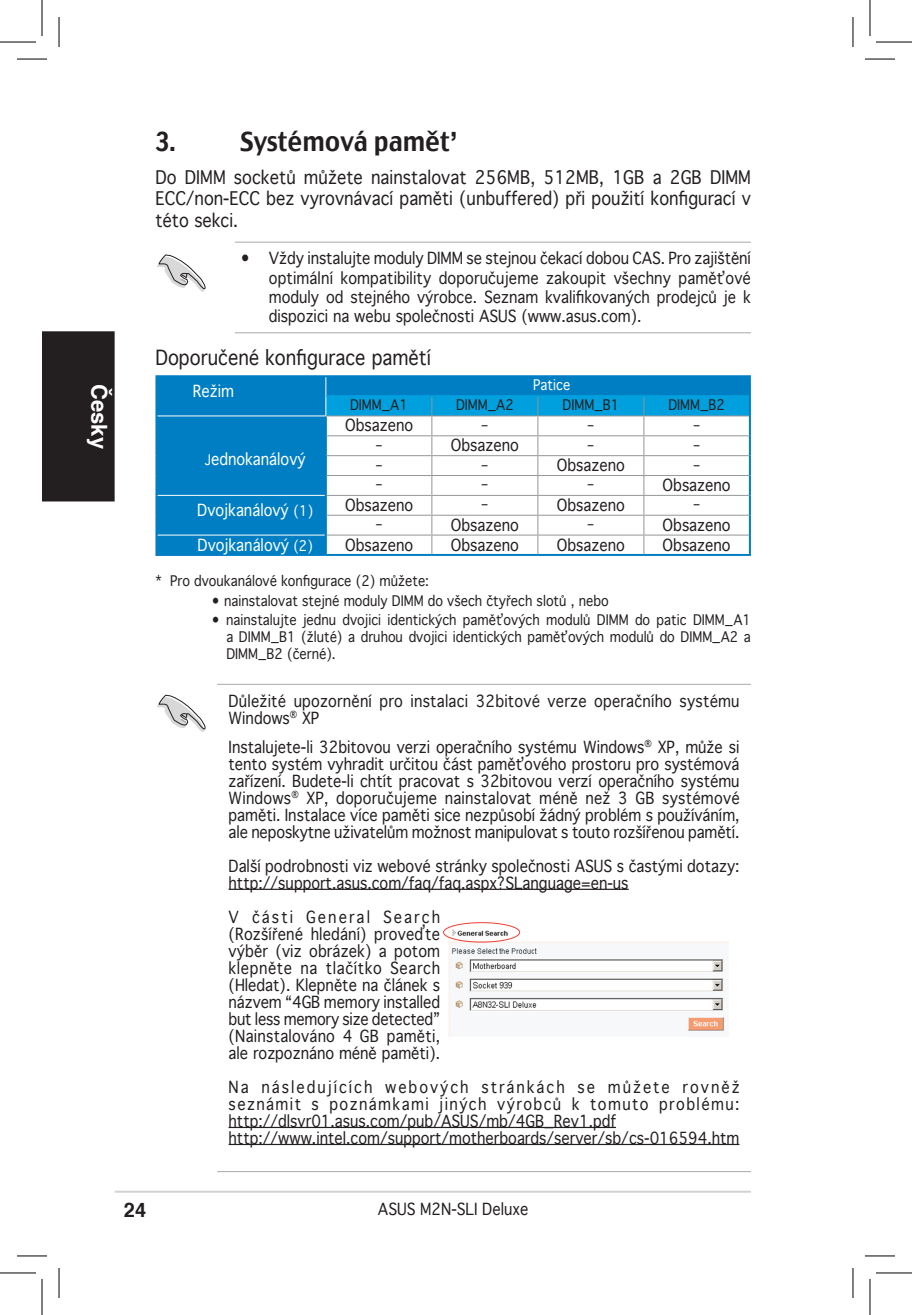
<style>
.page{position:relative;width:912px;height:1315px;background:#fff}
.page>*{position:absolute;margin:0;border:0;box-sizing:border-box;transform-origin:0 0}
.Heading_1{font:26px "Charcoal";color:#231f20;scale:.9 1}
.VGA_Language_Tab{font:700 22px "Helvetica";color:#fff}
.Heading_3{font:20px "Geneva";color:#231f20;scale:.9 1}
.MB_Page_No{font:700 20px "Helvetica";color:#231f20}
.Body_Text{font:18px/21.6px "Geneva";color:#231f20;text-align:justify;scale:.9 1}
.MB_Messages{font:16px/17px "Geneva";color:#231f20;scale:.9 1}
.Message_List{font:16px/19.2px "Geneva";color:#231f20;text-align:justify;scale:.9 1}
.MB_Messages-2{font:16px/17px "Geneva";letter-spacing:.1em;color:#231f20;scale:.9 1}
.Table_Text{font:16px "Geneva";color:#231f20;scale:.9 1}
.Table_Text_Head{font:16px "Geneva";color:#fff;scale:.9 1}
.Figure_Label{font:14px/16.8px "Geneva";color:#231f20;text-align:justify;scale:.9 1}
.Body_Text-2{font:14px "Geneva";color:#231f20;scale:.9 1}
.Table_Text_Head-2{font:14px "Geneva";color:#fff;scale:.9 1}
.s1{font-size:14px}
</style>
<div class="page">
<hr style="left:115px;top:1190px;width:636px;height:2px;background:#d1d2d4">
<div style="left:42px;top:331px;width:73px;height:170px;background:#231f20"></div>
<hr style="left:217px;top:683px;width:534px;height:1px;background:#a8a9ad">
<hr style="left:229px;top:888px;width:400px;height:1px;background:#231f20">
<hr style="left:229px;top:1126px;width:387px;height:1px;background:#231f20">
<hr style="left:229px;top:1143px;width:510px;height:1px;background:#231f20">
<hr style="left:217px;top:1170px;width:534px;height:1px;background:#a8a9ad">
<hr style="left:235px;top:242px;width:516px;height:1px;background:#a8a9ad">
<hr style="left:235px;top:332px;width:516px;height:1px;background:#a8a9ad">
<img style="left:448px;top:924px;width:280px;height:112px">
<div style="left:443px;top:922px;width:77px;height:20px;border:1px solid #ee3f34;border-radius:50%"></div>
<svg style="left:157px;top:254px;width:49px;height:38px"></svg>
<svg style="left:157px;top:694px;width:49px;height:38px"></svg>
<div style="left:157px;top:377px;width:168px;height:177px;background:#007ec3"></div>
<hr style="left:155px;top:375px;width:171px;height:2px;background:#007ec3">
<svg style="left:155px;top:377px;width:2px;height:19px"></svg>
<hr style="left:326px;top:375px;width:106px;height:2px;background:#007ec3">
<hr style="left:432px;top:375px;width:106px;height:2px;background:#007ec3">
<hr style="left:538px;top:375px;width:106px;height:2px;background:#007ec3">
<hr style="left:644px;top:375px;width:107px;height:2px;background:#007ec3">
<hr style="left:155px;top:396px;width:2px;height:20px;background:#007ec3">
<hr style="left:326px;top:554px;width:106px;height:2px;background:#007ec3">
<hr style="left:432px;top:554px;width:106px;height:2px;background:#007ec3">
<hr style="left:538px;top:554px;width:106px;height:2px;background:#007ec3">
<hr style="left:644px;top:554px;width:107px;height:2px;background:#007ec3">
<hr style="left:157px;top:415px;width:169px;height:1px;background:#fff">
<hr style="left:157px;top:495px;width:168px;height:1px;background:#fff">
<hr style="left:157px;top:534px;width:168px;height:1px;background:#fff">
<hr style="left:155px;top:416px;width:2px;height:20px;background:#007ec3">
<svg style="left:155px;top:436px;width:2px;height:19px"></svg>
<hr style="left:155px;top:455px;width:2px;height:20px;background:#007ec3">
<hr style="left:155px;top:475px;width:2px;height:20px;background:#007ec3">
<hr style="left:155px;top:495px;width:2px;height:20px;background:#007ec3">
<hr style="left:155px;top:515px;width:2px;height:20px;background:#007ec3">
<svg style="left:155px;top:535px;width:2px;height:19px"></svg>
<svg style="left:325px;top:377px;width:426px;height:177px"></svg>
<hr style="left:155px;top:554px;width:171px;height:2px;background:#007ec3">
<hr style="left:17px;top:59px;width:30px;height:1px;background:#000">
<hr style="left:865px;top:59px;width:30px;height:1px;background:#000">
<hr style="left:17px;top:1255px;width:30px;height:1px;background:#000">
<hr style="left:865px;top:1255px;width:30px;height:1px;background:#000">
<hr style="left:59px;top:17px;width:1px;height:30px;background:#000">
<hr style="left:59px;top:1267px;width:1px;height:30px;background:#000">
<hr style="left:852px;top:17px;width:1px;height:30px;background:#000">
<hr style="left:852px;top:1267px;width:1px;height:30px;background:#000">
<hr style="left:0;top:42px;width:36px;height:1px;background:#000">
<hr style="left:876px;top:42px;width:36px;height:1px;background:#000">
<hr style="left:0;top:1272px;width:36px;height:1px;background:#000">
<hr style="left:876px;top:1272px;width:36px;height:1px;background:#000">
<hr style="left:42px;top:0;width:1px;height:36px;background:#000">
<hr style="left:42px;top:1278px;width:1px;height:36px;background:#000">
<hr style="left:869px;top:0;width:1px;height:36px;background:#000">
<hr style="left:869px;top:1278px;width:1px;height:36px;background:#000">
<p class="VGA_Language_Tab" style="left:114px;top:384px;width:66px;rotate:90deg">Česky</p>
<p class="Heading_1" style="left:155px;top:124px;width:24px">3.</p>
<p class="Heading_1" style="left:240px;top:124px;width:243px">Systémová pamět’</p>
<p class="Body_Text" style="left:155px;top:168px;width:663px">Do DIMM socketů můžete nainstalovat 256MB, 512MB, 1GB a 2GB DIMM ECC/non-ECC bez vyrovnávací paměti (unbuffered) při použití konfigurací v této sekci.</p>
<p class="Message_List" style="left:269px;top:250px;width:537px;text-indent:-28px">• Vždy instalujte moduly DIMM se stejnou čekací dobou CAS. Pro zajištění optimální kompatibility doporučujeme zakoupit všechny paměťové moduly od stejného výrobce. Seznam kvalifikovaných prodejců je k dispozici na webu společnosti ASUS (www.asus.com).</p>
<p class="Heading_3" style="left:155px;top:345px;width:308px">Doporučené konfigurace pamětí</p>
<p class="Table_Text_Head" style="left:193px;top:381px;width:47px">Režim</p>
<p class="Table_Text_Head-2" style="left:533px;top:376px;width:43px">Patice</p>
<p class="Body_Text-2" style="left:350px;top:396px;width:66px">DIMM_A1</p>
<p class="Body_Text-2" style="left:456px;top:396px;width:66px">DIMM_A2</p>
<p class="Body_Text-2" style="left:562px;top:396px;width:64px">DIMM_B1</p>
<p class="Body_Text-2" style="left:668px;top:396px;width:64px">DIMM_B2</p>
<p class="Table_Text_Head" style="left:205px;top:449px;width:114px"><span class="s1">J</span>ednokanálový</p>
<p class="Table_Text" style="left:345px;top:415px;width:77px">Obsazeno</p>
<p class="Body_Text-2" style="left:481px;top:416px;width:9px">–</p>
<p class="Body_Text-2" style="left:587px;top:416px;width:9px">–</p>
<p class="Body_Text-2" style="left:693px;top:416px;width:9px">–</p>
<p class="Body_Text-2" style="left:376px;top:435px;width:9px">–</p>
<p class="Table_Text" style="left:451px;top:435px;width:77px">Obsazeno</p>
<p class="Body_Text-2" style="left:587px;top:435px;width:9px">–</p>
<p class="Body_Text-2" style="left:693px;top:435px;width:9px">–</p>
<p class="Body_Text-2" style="left:376px;top:455px;width:9px">–</p>
<p class="Body_Text-2" style="left:481px;top:455px;width:9px">–</p>
<p class="Table_Text" style="left:557px;top:455px;width:77px">Obsazeno</p>
<p class="Body_Text-2" style="left:693px;top:455px;width:9px">–</p>
<p class="Body_Text-2" style="left:376px;top:475px;width:9px">–</p>
<p class="Body_Text-2" style="left:481px;top:475px;width:9px">–</p>
<p class="Body_Text-2" style="left:587px;top:475px;width:9px">–</p>
<p class="Table_Text" style="left:662px;top:475px;width:77px">Obsazeno</p>
<p class="Table_Text_Head" style="left:197px;top:500px;width:130px">Dvojkanálový <span class="s1">(1)</span></p>
<p class="Table_Text" style="left:345px;top:495px;width:77px">Obsazeno</p>
<p class="Body_Text-2" style="left:481px;top:495px;width:9px">–</p>
<p class="Table_Text" style="left:557px;top:495px;width:77px">Obsazeno</p>
<p class="Body_Text-2" style="left:693px;top:495px;width:9px">–</p>
<p class="Body_Text-2" style="left:376px;top:515px;width:9px">–</p>
<p class="Table_Text" style="left:451px;top:514px;width:77px">Obsazeno</p>
<p class="Body_Text-2" style="left:587px;top:515px;width:9px">–</p>
<p class="Table_Text" style="left:662px;top:514px;width:77px">Obsazeno</p>
<p class="Table_Text_Head" style="left:198px;top:534px;width:130px">Dvojkanálový <span class="s1">(2)</span></p>
<p class="Table_Text" style="left:345px;top:534px;width:77px">Obsazeno</p>
<p class="Table_Text" style="left:451px;top:534px;width:77px">Obsazeno</p>
<p class="Table_Text" style="left:557px;top:534px;width:77px">Obsazeno</p>
<p class="Table_Text" style="left:662px;top:534px;width:77px">Obsazeno</p>
<p class="Figure_Label" style="left:155px;top:573px;width:305px">* Pro dvoukanálové konfigurace (2) můžete:</p>
<p class="Figure_Label" style="left:211px;top:593px;width:443px">• nainstalovat stejné moduly DIMM do všech čtyřech slotů , nebo</p>
<p class="Figure_Label" style="left:226px;top:612px;width:584px;text-indent:-15px">• nainstalujte jednu dvojici identických paměťových modulů DIMM do patic DIMM_A1 a DIMM_B1 (žluté) a druhou dvojici identických paměťových modulů do DIMM_A2 a DIMM_B2 (černé).</p>
<p class="MB_Messages" style="left:229px;top:693px;width:569px">Důležité upozornění pro instalaci 32bitové verze operačního systému<br>Windows<sup>®</sup> XP</p>
<p class="MB_Messages" style="left:229px;top:739px;width:569px;text-align:justify">Instalujete-li 32bitovou verzi operačního systému Windows<sup>®</sup> XP, může si tento systém vyhradit určitou část paměťového prostoru pro systémová zařízení. Budete-li chtít pracovat s 32bitovou verzí operačního systému Windows<sup>®</sup> XP, doporučujeme nainstalovat méně než 3 GB systémové paměti. Instalace více paměti sice nezpůsobí žádný problém s používáním, ale neposkytne uživatelům možnost manipulovat s touto rozšířenou pamětí.</p>
<p class="MB_Messages" style="left:229px;top:858px;width:569px">Další podrobnosti viz webové stránky společnosti ASUS s častými dotazy: http://support.asus.com/faq/faq.aspx?SLanguage=en-us</p>
<p class="MB_Messages" style="left:229px;top:909px;width:237px;text-align:justify">V části General Search (Rozšířené hledání) proveďte výběr (viz obrázek) a potom klepněte na tlačítko Search (Hledat). Klepněte na článek s názvem “4GB memory installed but less memory size detected” (Nainstalováno 4 GB paměti, ale rozpoznáno méně paměti).</p>
<p class="MB_Messages-2" style="left:229px;top:1079px;width:569px">Na následujících webových stránkách se můžete rovněž seznámit s poznámkami jiných výrobců k tomuto problému: http://dlsvr01.asus.com/pub/ASUS/mb/4GB_Rev1.pdf http://www.intel.com/support/motherboards/server/sb/cs-016594.htm</p>
<p class="MB_Page_No" style="left:124px;top:1196px;width:24px">24</p>
<p class="MB_Messages" style="left:378px;top:1201px;width:169px">ASUS M2N-SLI Deluxe</p>
</div>
